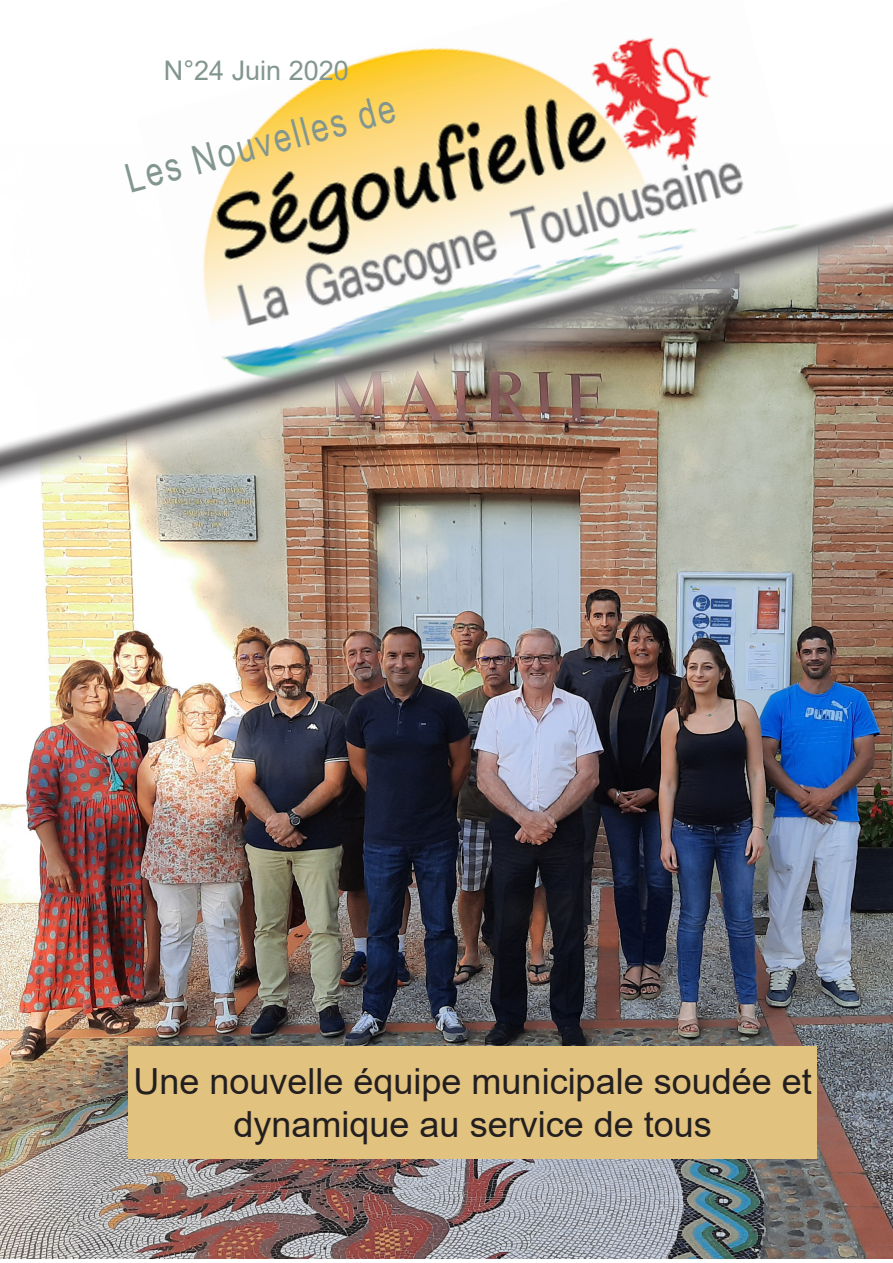
<style>
.page{position:relative;width:893px;height:1263px;background:#fff}
.page>*{position:absolute;margin:0;border:0;box-sizing:border-box;transform-origin:0 0}
.t1{font:40.2px "Arial Narrow";color:#82968f;scale:.96 1}
.t2{font:36px/43.2px "Arial";color:#231f20;text-align:center}
.t3{font:27px "Arial";color:#82968f}
</style>
<div class="page">
<img style="left:0;top:563px;width:893px;height:696px">
<img style="left:42px;top:520px;width:851px;height:43px">
<img style="left:0;top:203px;width:893px;height:317px">
<img style="left:137px;top:37px;width:672px;height:369px">
<div style="left:128px;top:1046px;width:689px;height:113px;background:#e1c27f"></div>
<p class="t3" style="left:164px;top:52px;width:186px">N°24 Juin 2020</p>
<p class="t1" style="left:119px;top:150px;width:291px;rotate:-15deg">Les Nouvelles de</p>
<p class="t2" style="left:133px;top:1059px;width:680px">Une nouvelle équipe municipale soudée et dynamique au service de tous</p>
</div>
